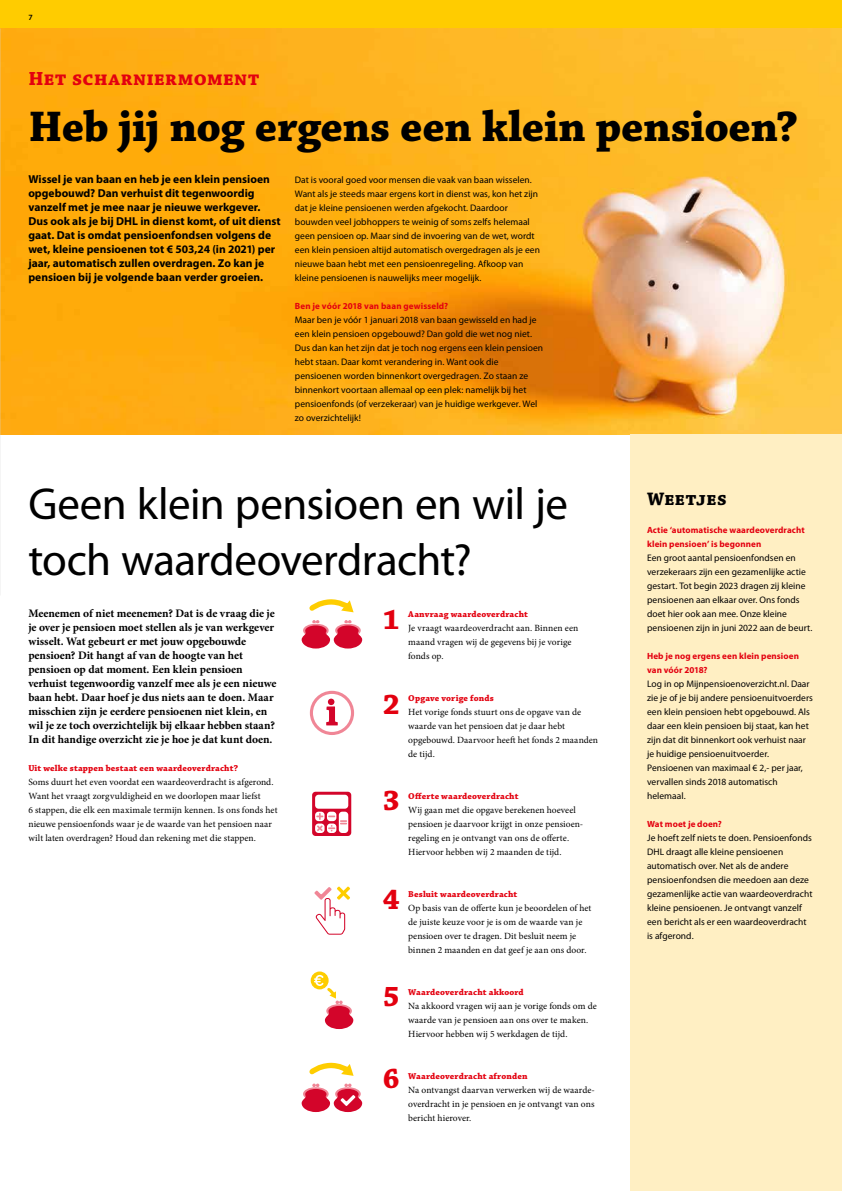
<style>
.page{position:relative;width:842px;height:1191px;background:#fff}
.page>*{position:absolute;margin:0;border:0;box-sizing:border-box;transform-origin:0 0}
.t1{font:45px/56px "Myriad Pro";letter-spacing:-.01em;color:#000}
.t2{font:700 45px "Chaparral Pro";color:#000}
.t3{font:700 30px "Chaparral Pro";color:#e3000f}
.t4{font:700 20px "Chaparral Pro";letter-spacing:.025em;color:#e3000f}
.t5{font:700 19px "Chaparral Pro";letter-spacing:.02em;color:#000}
.t6{font:700 11.5px/14px "Minion Pro";letter-spacing:-.005em;color:#000}
.t7{font:700 11.5px/14px "Myriad Pro";color:#000}
.t8{font:9.5px/14px "Myriad Pro";letter-spacing:.005em;color:#000}
.t9{font:9.5px/14px "Minion Pro";letter-spacing:.005em;color:#000}
.t10{font:700 9px "Chaparral Pro";letter-spacing:.02em;color:#e3000f}
.t11{font:700 9px/14px "Myriad Pro";letter-spacing:.01em;color:#e3000f}
.t12{font:600 8px "Myriad Pro";color:#000}
</style>
<div class="page">
<div style="left:0;top:0;width:842px;height:28px;background:#fc0"></div>
<img style="left:1px;top:28px;width:841px;height:407px">
<div style="left:630px;top:435px;width:212px;height:756px;background:#ffefc3"></div>
<svg style="left:302px;top:620px;width:60px;height:28px"></svg>
<svg style="left:309px;top:599px;width:45px;height:14px"></svg>
<svg style="left:310px;top:691px;width:44px;height:44px"></svg>
<svg style="left:312px;top:791px;width:39px;height:45px"></svg>
<div style="left:315px;top:794px;width:33px;height:14px;background:#fff;border-radius:3px"></div>
<svg style="left:315px;top:811px;width:10px;height:10px"></svg>
<svg style="left:327px;top:811px;width:9px;height:10px"></svg>
<div style="left:315px;top:823px;width:10px;height:10px;background:#fff;border-radius:3px"></div>
<div style="left:339px;top:811px;width:9px;height:22px;background:#fff;border-radius:3px"></div>
<div style="left:327px;top:823px;width:9px;height:10px;background:#fff;border-radius:3px"></div>
<svg style="left:316px;top:813px;width:31px;height:18px"></svg>
<svg style="left:314px;top:886px;width:36px;height:48px"></svg>
<svg style="left:311px;top:971px;width:18px;height:18px"></svg>
<svg style="left:314px;top:975px;width:39px;height:54px"></svg>
<svg style="left:309px;top:1062px;width:45px;height:14px"></svg>
<svg style="left:302px;top:1083px;width:60px;height:29px"></svg>
<img style="left:0;top:28px;width:1px;height:567px">
<p class="t12" style="left:28px;top:12px;width:6px">7</p>
<h3 class="t4" style="left:28px;top:67px;width:233px">Het scharniermoment</h3>
<h1 class="t2" style="left:28px;top:100px;width:771px">Heb jij nog ergens een klein pensioen?</h1>
<p class="t7" style="left:28px;top:171px;width:254px">Wissel je van baan en heb je een klein pensioen opgebouwd? Dan verhuist dit tegenwoordig vanzelf met je mee naar je nieuwe werkgever.<br>Dus ook als je bij DHL in dienst komt, of uit dienst gaat. Dat is omdat pensioenfondsen volgens de wet, kleine pensioenen tot € 503,24 (in 2021) per jaar, automatisch zullen overdragen. Zo kan je pensioen bij je volgende baan verder groeien.</p>
<p class="t8" style="left:295px;top:172px;width:247px">Dat is vooral goed voor mensen die vaak van baan wisselen.<br>Want als je steeds maar ergens kort in dienst was, kon het zijn dat je kleine pensioenen werden afgekocht. Daardoor bouwden veel jobhoppers te weinig of soms zelfs helemaal geen pensioen op. Maar sind de invoering van de wet, wordt een klein pensioen altijd automatisch overgedragen als je een nieuwe baan hebt met een pensioenregeling. Afkoop van kleine pensioenen is nauwelijks meer mogelijk.</p>
<p class="t11" style="left:295px;top:298px;width:155px">Ben je vóór 2018 van baan gewisseld?</p>
<p class="t8" style="left:295px;top:312px;width:250px">Maar ben je vóór 1 januari 2018 van baan gewisseld en had je een klein pensioen opgebouwd? Dan gold die wet nog niet.<br>Dus dan kan het zijn dat je toch nog ergens een klein pensioen hebt staan. Daar komt verandering in. Want ook die pensioenen worden binnenkort overgedragen. Zo staan ze binnenkort voortaan allemaal op een plek: namelijk bij het pensioenfonds (of verzekeraar) van je huidige werkgever. Wel zo overzichtelijk!</p>
<h1 class="t1" style="left:28px;top:475px;width:541px">Geen klein pensioen en wil je toch waardeoverdracht?</h1>
<p class="t6" style="left:28px;top:606px;width:250px">Meenemen of niet meenemen? Dat is de vraag die je je over je pensioen moet stellen als je van werkgever wisselt. Wat gebeurt er met jouw opgebouwde pensioen? Dit hangt af van de hoogte van het pensioen op dat moment. Een klein pensioen verhuist tegenwoordig vanzelf mee als je een nieuwe baan hebt. Daar hoef je dus niets aan te doen. Maar misschien zijn je eerdere pensioenen niet klein, en wil je ze toch overzichtelijk bij elkaar hebben staan?<br>In dit handige overzicht zie je hoe je dat kunt doen.</p>
<p class="t10" style="left:28px;top:763px;width:211px">Uit welke stappen bestaat een waardeoverdracht?</p>
<p class="t9" style="left:28px;top:775px;width:251px">Soms duurt het even voordat een waardeoverdracht is afgerond.<br>Want het vraagt zorgvuldigheid en we doorlopen maar liefst<br>6 stappen, die elk een maximale termijn kennen. Is ons fonds het nieuwe pensioenfonds waar je de waarde van het pensioen naar wilt laten overdragen? Houd dan rekening met die stappen.</p>
<h2 class="t3" style="left:383px;top:601px;width:18px">1</h2>
<p class="t10" style="left:408px;top:609px;width:121px">Aanvraag waardeoverdracht</p>
<p class="t9" style="left:408px;top:621px;width:171px">Je vraagt waardeoverdracht aan. Binnen een maand vragen wij de gegevens bij je vorige fonds op.</p>
<p class="t10" style="left:408px;top:693px;width:87px">Opgave vorige fonds</p>
<p class="t9" style="left:408px;top:705px;width:191px">Het vorige fonds stuurt ons de opgave van de waarde van het pensioen dat je daar hebt opgebouwd. Daarvoor heeft het fonds 2 maanden de tijd.</p>
<p class="t10" style="left:408px;top:791px;width:112px">Offerte waardeoverdracht</p>
<p class="t9" style="left:408px;top:803px;width:176px">Wij gaan met die opgave berekenen hoeveel pensioen je daarvoor krijgt in onze pensioen&shy;regeling en je ontvangt van ons de offerte.<br>Hiervoor hebben wij 2 maanden de tijd.</p>
<p class="t10" style="left:408px;top:889px;width:111px">Besluit waardeoverdracht</p>
<p class="t9" style="left:408px;top:901px;width:185px">Op basis van de offerte kun je beoordelen of het de juiste keuze voor je is om de waarde van je pensioen over te dragen. Dit besluit neem je binnen 2 maanden en dat geef je aan ons door.</p>
<p class="t10" style="left:408px;top:987px;width:117px">Waardeoverdracht akkoord</p>
<p class="t9" style="left:408px;top:999px;width:190px">Na akkoord vragen wij aan je vorige fonds om de waarde van je pensioen aan ons over te maken.<br>Hiervoor hebben wij 5 werkdagen de tijd.</p>
<p class="t10" style="left:408px;top:1071px;width:121px">Waardeoverdracht afronden</p>
<p class="t9" style="left:408px;top:1083px;width:188px;text-align:justify">Na ontvangst daarvan verwerken wij de waarde&shy;overdracht in je pensioen en je ontvangt van ons bericht hierover.</p>
<h2 class="t3" style="left:383px;top:686px;width:18px">2</h2>
<h2 class="t3" style="left:383px;top:782px;width:18px">3</h2>
<h2 class="t3" style="left:383px;top:881px;width:18px">4</h2>
<h2 class="t3" style="left:383px;top:978px;width:18px">5</h2>
<h2 class="t3" style="left:383px;top:1061px;width:18px">6</h2>
<h3 class="t5" style="left:647px;top:487px;width:81px">Weetjes</h3>
<p class="t11" style="left:647px;top:522px;width:159px">Actie ‘automatische waardeoverdracht klein pensioen’ is begonnen</p>
<p class="t8" style="left:647px;top:550px;width:167px">Een groot aantal pensioenfondsen en verzekeraars zijn een gezamenlijke actie gestart. Tot begin 2023 dragen zij kleine pensioenen aan elkaar over. Ons fonds doet hier ook aan mee. Onze kleine pensioenen zijn in juni 2022 aan de beurt.</p>
<p class="t11" style="left:647px;top:648px;width:153px">Heb je nog ergens een klein pensioen van vóór 2018?</p>
<p class="t8" style="left:647px;top:676px;width:167px">Log in op Mijnpensioenoverzicht.nl. Daar zie je of je bij andere pensioenuitvoerders een klein pensioen hebt opgebouwd. Als daar een klein pensioen bij staat, kan het zijn dat dit binnenkort ook verhuist naar je huidige pensioenuitvoerder.<br>Pensioenen van maximaal € 2,- per jaar, vervallen sinds 2018 automatisch helemaal.</p>
<p class="t11" style="left:647px;top:816px;width:76px">Wat moet je doen?</p>
<p class="t8" style="left:647px;top:830px;width:167px">Je hoeft zelf niets te doen. Pensioenfonds DHL draagt alle kleine pensioenen automatisch over. Net als de andere pensioenfondsen die meedoen aan deze gezamenlijke actie van waardeoverdracht kleine pensioenen. Je ontvangt vanzelf een bericht als er een waardeoverdracht is afgerond.</p>
</div>
